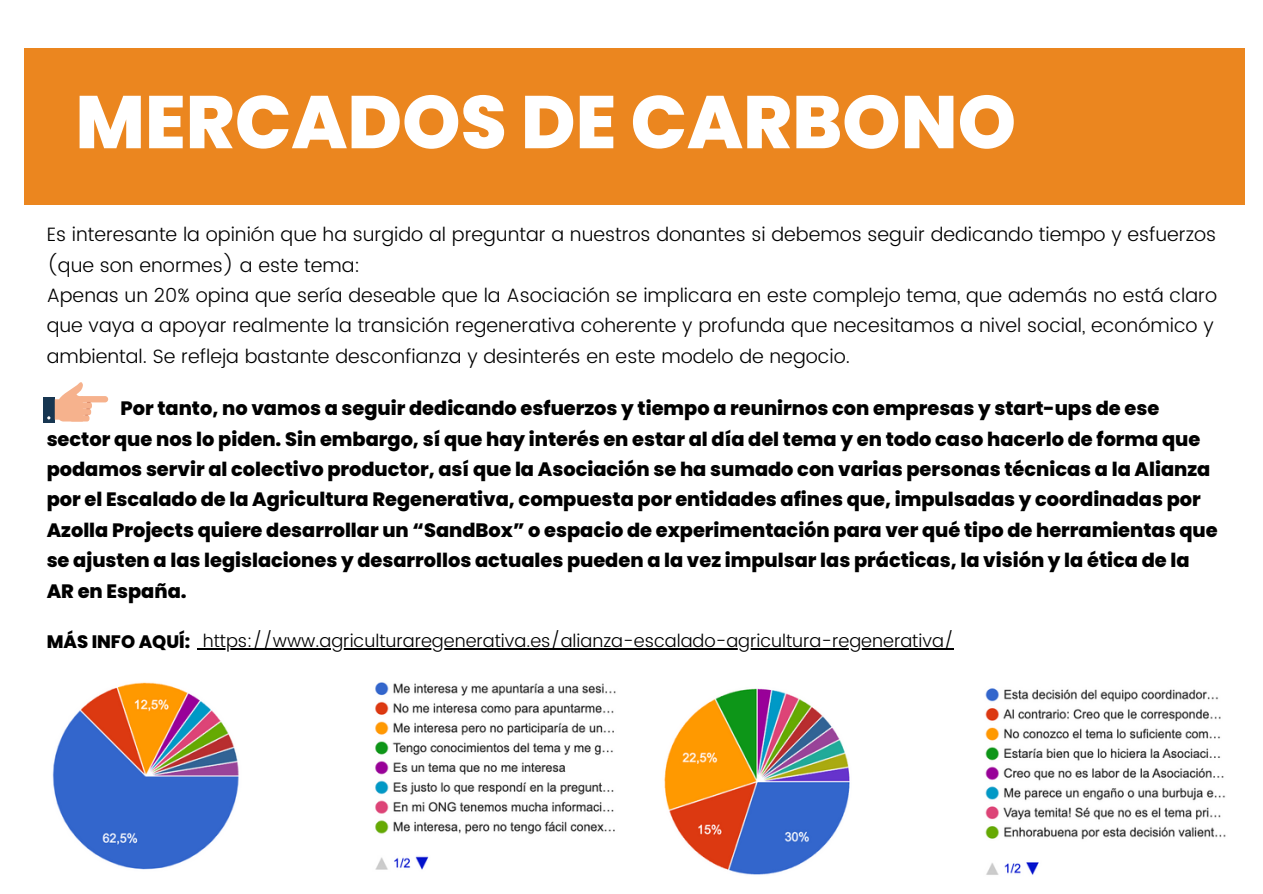
<style>
.page{position:relative;width:1263px;height:894px;background:#fff}
.page>*{position:absolute;margin:0;border:0;box-sizing:border-box;transform-origin:0 0}
.t1{font:800 74.4px "Poppins";color:#fff}
.t2{font:800 19.35px/30.3px "Poppins";color:#000}
.t3{font:300 19.35px/30.3px "Poppins";color:#000}
.t4{font:300 18px "Poppins";color:#000}
.t5{font:800 18px "Poppins";color:#000}
</style>
<div class="page">
<div style="left:24px;top:48px;width:1221px;height:156px;background:#eb861f"></div>
<img style="left:664px;top:688px;width:562px;height:187px">
<img style="left:52px;top:682px;width:564px;height:188px">
<div style="left:80px;top:396px;width:28px;height:6px;background:#f6b28d;border-radius:3px"></div>
<div style="left:43px;top:397px;width:12px;height:25px;background:#173651"></div>
<svg style="left:47px;top:382px;width:45px;height:39px"></svg>
<hr style="left:203px;top:648px;width:751px;height:1px;background:#000">
<p class="t1" style="left:75px;top:70px;width:942px">MERCADOS DE CARBONO</p>
<p class="t3" style="left:47px;top:219px;width:1171px">Es interesante la opinión que ha surgido al preguntar a nuestros donantes si debemos seguir dedicando tiempo y esfuerzos (que son enormes) a este tema:</p>
<p class="t3" style="left:47px;top:280px;width:1172px">Apenas un 20% opina que sería deseable que la Asociación se implicara en este complejo tema, que además no está claro que vaya a apoyar realmente la transición regenerativa coherente y profunda que necesitamos a nivel social, económico y ambiental. Se refleja bastante desconfianza y desinterés en este modelo de negocio.</p>
<p class="t2" style="left:47px;top:393px;width:1172px;text-indent:74px">Por tanto, no vamos a seguir dedicando esfuerzos y tiempo a reunirnos con empresas y start-ups de ese sector que nos lo piden. Sin embargo, sí que hay interés en estar al día del tema y en todo caso hacerlo de forma que podamos servir al colectivo productor, así que la Asociación se ha sumado con varias personas técnicas a la Alianza por el Escalado de la Agricultura Regenerativa, compuesta por entidades afines que, impulsadas y coordinadas por Azolla Projects quiere desarrollar un “SandBox” o espacio de experimentación para ver qué tipo de herramientas que se ajusten a las legislaciones y desarrollos actuales pueden a la vez impulsar las prácticas, la visión y la ética de la AR en España.</p>
<p class="t5" style="left:47px;top:629px;width:145px">MÁS INFO AQUÍ:</p>
<p class="t4" style="left:203px;top:630px;width:753px">https://www.agriculturaregenerativa.es/alianza-escalado-agricultura-regenerativa/</p>
</div>
